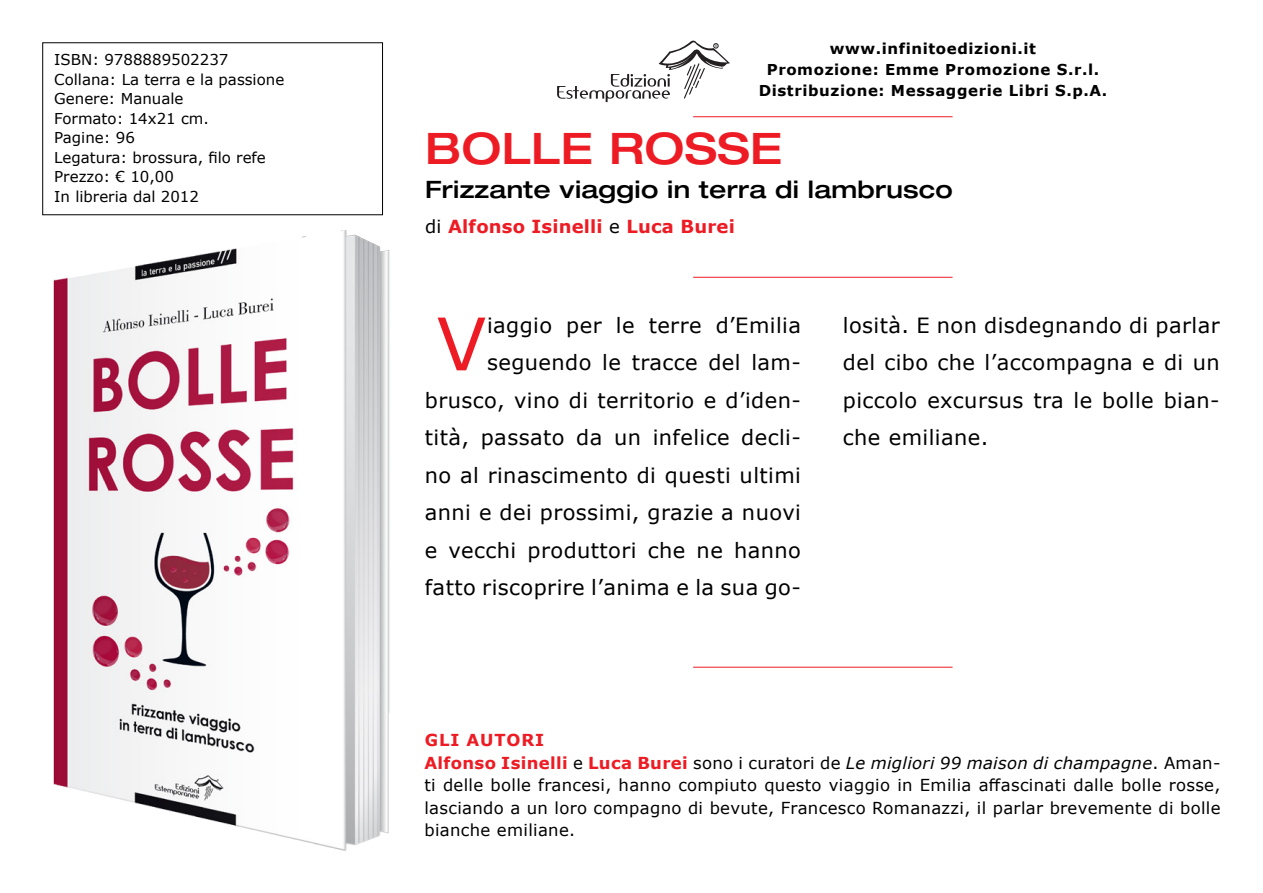
<style>
.page{position:relative;width:1263px;height:893px;background:#fff}
.page>*{position:absolute;margin:0;border:0;box-sizing:border-box;transform-origin:0 0}
.t1{font:72.6px "Verdana";color:#ed1c24}
.t2{font:500 expanded 43.5px "Helvetica Neue LT Std";letter-spacing:.01em;color:#ed1c24}
.t3{font:500 expanded 24px "Helvetica Neue LT Std";letter-spacing:.01em;color:#000}
.t4{font:21px/37.5px "Verdana";letter-spacing:.02em;color:#000;text-align:right}
.t5{font:700 18px "Verdana";letter-spacing:.01em;color:#ed1c24}
.t6{font:16.5px/22.5px "Verdana";letter-spacing:.02em;color:#000}
.t7{font:15px/19.5px "Verdana";color:#000}
.t8{font:700 15px/21px "Verdana";letter-spacing:.04em;color:#000;text-align:center}
.s1{font-weight:400;color:#000}
.s2{font-weight:700;color:#ed1c24}
.s3{font-style:italic}
</style>
<div class="page">
<svg style="left:557px;top:41px;width:173px;height:61px"></svg>
<hr style="left:693px;top:667px;width:259px;height:1px;background:#ed1c24">
<hr style="left:693px;top:277px;width:259px;height:1px;background:#ed1c24">
<hr style="left:693px;top:116px;width:259px;height:1px;background:#ed1c24">
<img style="left:53px;top:230px;width:337px;height:621px">
<p class="t7" style="left:54px;top:50px;width:231px">ISBN: 9788889502237<br>Collana: La terra e la passione<br>Genere: Manuale<br>Formato: 14x21 cm.<br>Pagine: 96<br>Legatura: brossura, filo refe<br>Prezzo: € 10,00<br>In libreria dal 2012</p>
<p class="t8" style="left:759px;top:38px;width:350px">www.infinitoedizioni.it<br>Promozione: Emme Promozione S.r.l.<br>Distribuzione: Messaggerie Libri S.p.A.</p>
<h2 class="t2" style="left:425px;top:121px;width:359px">BOLLE ROSSE</h2>
<p class="t3" style="left:425px;top:175px;width:529px">Frizzante viaggio in terra di lambrusco</p>
<p class="t5" style="left:425px;top:213px;width:311px"><span class="s1">di</span> Alfonso Isinelli <span class="s1">e</span> Luca Burei</p>
<p class="t4" style="left:425px;top:306px;width:378px">iaggio per le terre d’Emilia seguendo le tracce del lam&shy;brusco, vino di territorio e d’iden&shy;tità, passato da un infelice decli&shy;no al rinascimento di questi ultimi anni e dei prossimi, grazie a nuovi e vecchi produttori che ne hanno fatto riscoprire l’anima e la sua go-</p>
<p class="t4" style="left:843px;top:306px;width:378px;text-align:justify">losità. E non disdegnando di parlar del cibo che l’accompagna e di un piccolo excursus tra le bolle bian&shy;che emiliane.</p>
<h1 class="t1" style="left:437px;top:294px;width:51px">V</h1>
<p class="t6" style="left:424px;top:729px;width:797px"><span class="s2">GLI AUTORI<br>Alfonso Isinelli</span> e <span class="s2">Luca Burei</span> sono i curatori de <span class="s3">Le migliori 99 maison di champagne</span>. Aman&shy;ti delle bolle francesi, hanno compiuto questo viaggio in Emilia affascinati dalle bolle rosse, lasciando a un loro compagno di bevute, Francesco Romanazzi, il parlar brevemente di bolle bianche emiliane.</p>
</div>
